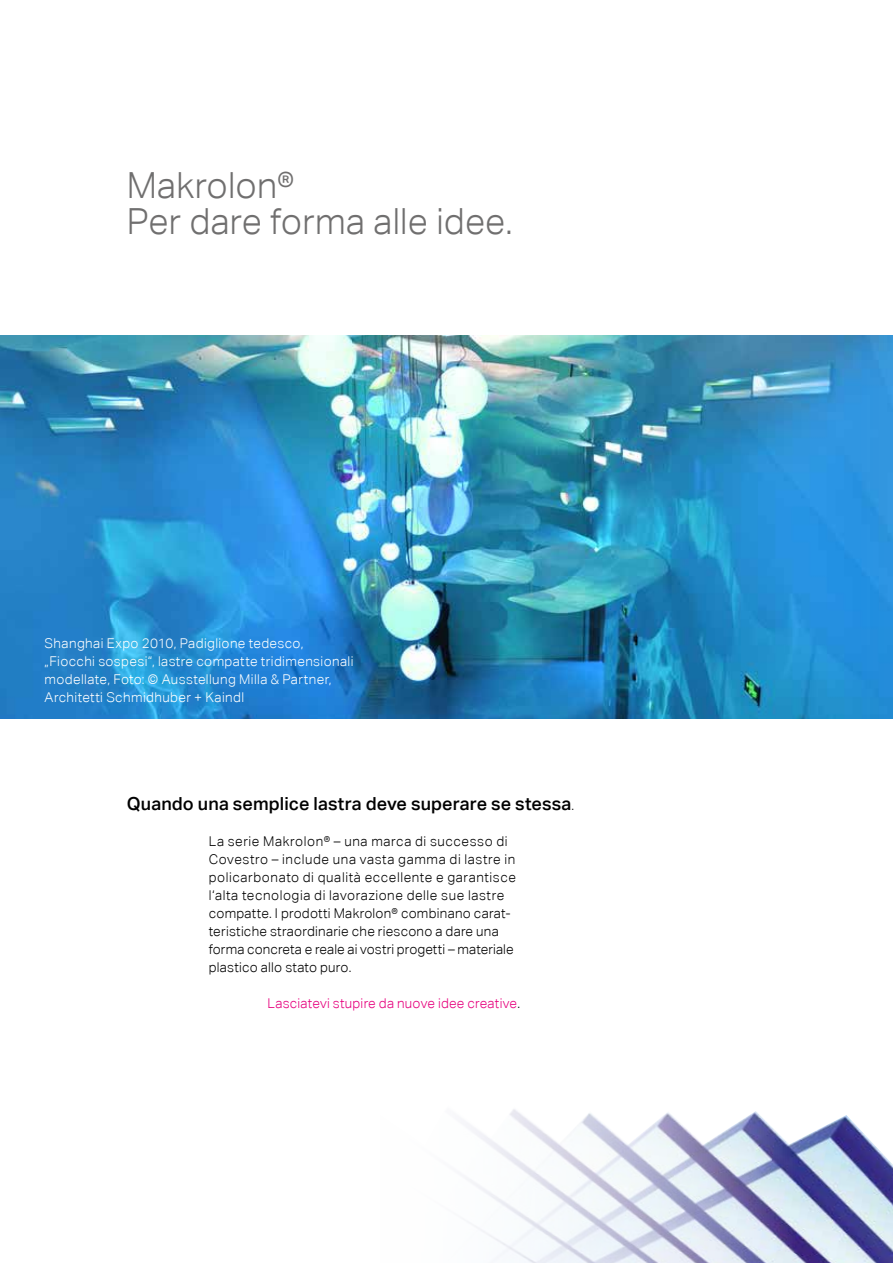
<style>
.page{position:relative;width:893px;height:1263px;background:#fff}
.page>*{position:absolute;margin:0;border:0;box-sizing:border-box;transform-origin:0 0}
.t1{font:300 36px/36px "Aktiv Grotesk";letter-spacing:.005em;color:#706f6f}
.t2{font:500 18px "Aktiv Grotesk";letter-spacing:.005em;color:#000}
.t3{font:300 13.5px/18px "Aktiv Grotesk";letter-spacing:.03em;color:#000}
.t4{font:300 13.5px/18px "Aktiv Grotesk";letter-spacing:.03em;color:#fff}
.t5{font:300 13.5px "Aktiv Grotesk";letter-spacing:.015em;color:#e6007d}
.s1{font-weight:300;font-size:13.5px}
.s2{color:#000}
</style>
<div class="page">
<img style="left:0;top:336px;width:893px;height:383px">
<img style="left:823px;top:1115px;width:70px;height:148px">
<svg style="left:467px;top:1109px;width:356px;height:154px"></svg>
<h1 class="t1" style="left:127px;top:167px;width:388px">Makrolon®<br>Per dare forma alle idee.</h1>
<p class="t4" style="left:45px;top:634px;width:310px">Shanghai Expo 2010, Padiglione tedesco, „Fiocchi sospesi“, lastre compatte tridimensionali modellate, Foto: © Ausstellung Milla &amp; Partner, Architetti Schmidhuber + Kaindl</p>
<h2 class="t2" style="left:127px;top:793px;width:449px">Quando una semplice lastra deve superare se stessa<span class="s1">.</span></h2>
<p class="t3" style="left:209px;top:832px;width:309px">La serie Makrolon® – una marca di successo di Covestro – include una vasta gamma di lastre in policarbonato di qualità eccellente e garantisce l‘alta tecnologia di lavorazione delle sue lastre compatte. I prodotti Makrolon® combinano carat&shy;teristiche straordinarie che riescono a dare una forma concreta e reale ai vostri progetti – materiale plastico allo stato puro.</p>
<p class="t5" style="left:268px;top:995px;width:254px">Lasciatevi stupire da nuove idee creative<span class="s2">.</span></p>
</div>
